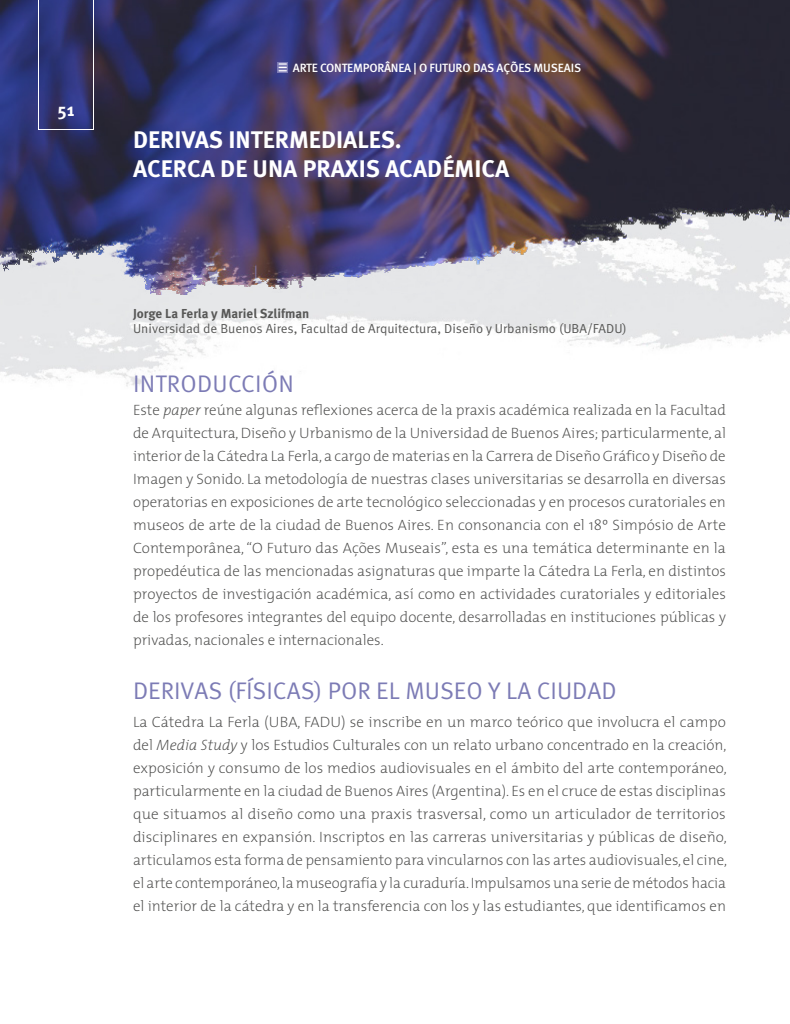
<style>
.page{position:relative;width:790px;height:1024px;background:#fff}
.page>*{position:absolute;margin:0;border:0;box-sizing:border-box;transform-origin:0 0}
.t1{font:700 24px/28.8px "Meta Pro";color:#fff}
.t2{font:24px "Meta Pro";color:#7c7bb5}
.t3{font:700 18px "Meta Pro";color:#fff}
.t4{font:200 15px/23px "The Mix";color:#4a4a49;text-align:justify}
.t5{font:13px "Meta Pro";color:#575756}
.t6{font:700 13px "Meta Pro";color:#575756}
.t7{font:500 12px "Meta Pro";letter-spacing:-.02em;color:#fff}
.s1{font-style:italic}
</style>
<div class="page">
<img style="left:0;top:295px;width:790px;height:92px">
<img style="left:0;top:0;width:790px;height:295px">
<svg style="left:38px;top:0;width:56px;height:130px"></svg>
<svg style="left:277px;top:62px;width:11px;height:11px"></svg>
<svg style="left:279px;top:63px;width:8px;height:8px"></svg>
<p class="t3" style="left:57px;top:99px;width:19px">51</p>
<p class="t7" style="left:293px;top:60px;width:290px">ARTE CONTEMPORÂNEA | O FUTURO DAS AÇÕES MUSEAIS</p>
<h1 class="t1" style="left:133px;top:126px;width:378px">DERIVAS INTERMEDIALES.<br>ACERCA DE UNA PRAXIS ACADÉMICA</h1>
<p class="t6" style="left:133px;top:305px;width:178px">Jorge La Ferla y Mariel Szlifman</p>
<p class="t5" style="left:133px;top:320px;width:495px">Universidad de Buenos Aires, Facultad de Arquitectura, Diseño y Urbanismo (UBA/FADU)</p>
<h1 class="t2" style="left:133px;top:369px;width:162px">INTRODUCCIÓN</h1>
<p class="t4" style="left:133px;top:398px;width:595px">Este <span class="s1">paper</span> reúne algunas reflexiones acerca de la praxis académica realizada en la Facultad de Arquitectura, Diseño y Urbanismo de la Universidad de Buenos Aires; particularmente, al interior de la Cátedra La Ferla, a cargo de materias en la Carrera de Diseño Gráfico y Diseño de Imagen y Sonido. La metodología de nuestras clases universitarias se desarrolla en diversas operatorias en exposiciones de arte tecnológico seleccionadas y en procesos curatoriales en museos de arte de la ciudad de Buenos Aires. En consonancia con el 18º Simpósio de Arte Contemporânea, “O Futuro das Ações Museais”, esta es una temática determinante en la propedéutica de las mencionadas asignaturas que imparte la Cátedra La Ferla, en distintos proyectos de investigación académica, así como en actividades curatoriales y editoriales de los profesores integrantes del equipo docente, desarrolladas en instituciones públicas y privadas, nacionales e internacionales.</p>
<h1 class="t2" style="left:133px;top:676px;width:485px">DERIVAS (FÍSICAS) POR EL MUSEO Y LA CIUDAD</h1>
<p class="t4" style="left:133px;top:710px;width:596px">La Cátedra La Ferla (UBA, FADU) se inscribe en un marco teórico que involucra el campo del <span class="s1">Media Study</span> y los Estudios Culturales con un relato urbano concentrado en la creación, exposición y consumo de los medios audiovisuales en el ámbito del arte contemporáneo, particularmente en la ciudad de Buenos Aires (Argentina). Es en el cruce de estas disciplinas que situamos al diseño como una praxis trasversal, como un articulador de territorios disciplinares en expansión. Inscriptos en las carreras universitarias y públicas de diseño, articulamos esta forma de pensamiento para vincularnos con las artes audiovisuales, el cine, el arte contemporáneo, la museografía y la curaduría. Impulsamos una serie de métodos hacia el interior de la cátedra y en la transferencia con los y las estudiantes, que identificamos en</p>
</div>
